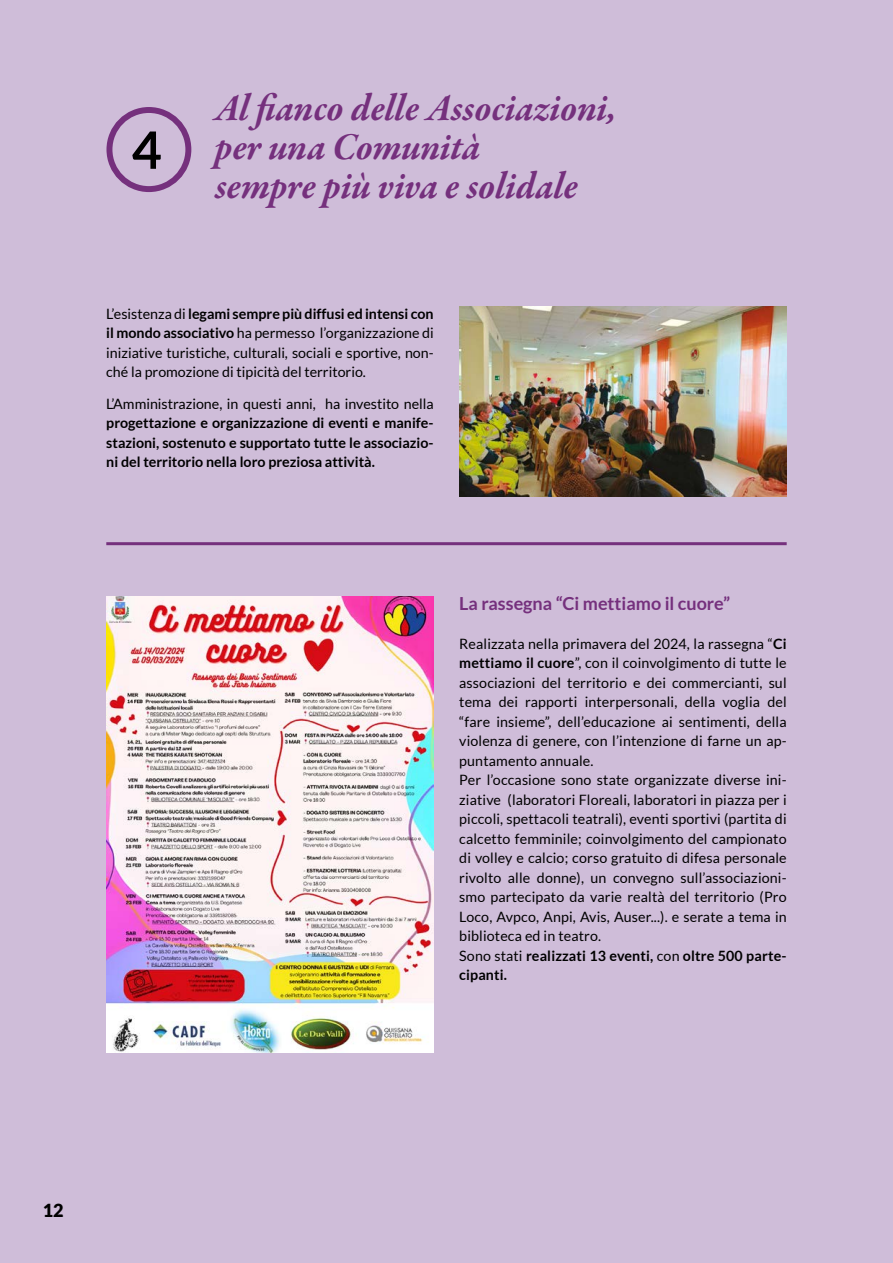
<style>
.page{position:relative;width:893px;height:1263px;background:#cfbdd9}
.page>*{position:absolute;margin:0;border:0;box-sizing:border-box;transform-origin:0 0}
.t1{font:700 51.6px "Lato";color:#000}
.t2{font:italic 700 39px/39px "Garamond Premr Pro";letter-spacing:-.005em;color:#75307d;scale:.96 1}
.t3{font:700 18px "Lato";color:#75307d}
.t4{font:900 18px "Lato";color:#000}
.t5{font:14.25px/19.5px "Lato";letter-spacing:.01em;color:#000;text-align:justify}
.t6{font:700 14.25px/19.5px "Lato";color:#000;text-align:justify}
.s1{font-weight:700}
</style>
<div class="page">
<div style="left:106px;top:107px;width:85px;height:85px;border:6px solid #75307d;border-radius:50%"></div>
<hr style="left:106px;top:542px;width:681px;height:3px;background:#75307d">
<img style="left:459px;top:306px;width:328px;height:190px">
<img style="left:106px;top:596px;width:328px;height:456px">
<h1 class="t1" style="left:132px;top:120px;width:31px">4</h1>
<h2 class="t2" style="left:215px;top:90px;width:420px">Al fianco delle Associazioni, per una Comunità<br>sempre più viva e solidale</h2>
<p class="t5" style="left:106px;top:304px;width:329px">L’esistenza di <span class="s1">legami sempre più diffusi ed intensi con il mondo associativo</span> ha permesso l’organizzazione di iniziative turistiche, culturali, sociali e sportive, non&shy;ché la promozione di tipicità del territorio.</p>
<p class="t5" style="left:106px;top:394px;width:329px">L’Amministrazione, in questi anni, ha investito nella</p>
<p class="t6" style="left:106px;top:413px;width:329px">progettazione e organizzazione di eventi e manife&shy;stazioni, sostenuto e supportato tutte le associazio&shy;ni del territorio nella loro preziosa attività.</p>
<p class="t3" style="left:459px;top:593px;width:272px">La rassegna “Ci mettiamo il cuore”</p>
<p class="t5" style="left:459px;top:634px;width:329px;text-align:left">Realizzata nella primavera del 2024, la rassegna “<span class="s1">Ci mettiamo il cuore</span>”, con il coinvolgimento di tutte le associazioni del territorio e dei commercianti, sul tema dei rapporti interpersonali, della voglia del “fare insieme”, dell’educazione ai sentimenti, della violenza di genere, con l’intenzione di farne un ap&shy;puntamento annuale.<br>Per l’occasione sono state organizzate diverse ini&shy;ziative (laboratori Floreali, laboratori in piazza per i piccoli, spettacoli teatrali), eventi sportivi (partita di calcetto femminile; coinvolgimento del campionato di volley e calcio; corso gratuito di difesa personale rivolto alle donne), un convegno sull’associazioni&shy;smo partecipato da varie realtà del territorio (Pro Loco, Avpco, Anpi, Avis, Auser...). e serate a tema in biblioteca ed in teatro.<br>Sono stati <span class="s1">realizzati 13 eventi,</span> con <span class="s1">oltre 500 parte&shy;cipanti.</span></p>
<p class="t4" style="left:43px;top:1200px;width:22px">12</p>
</div>
